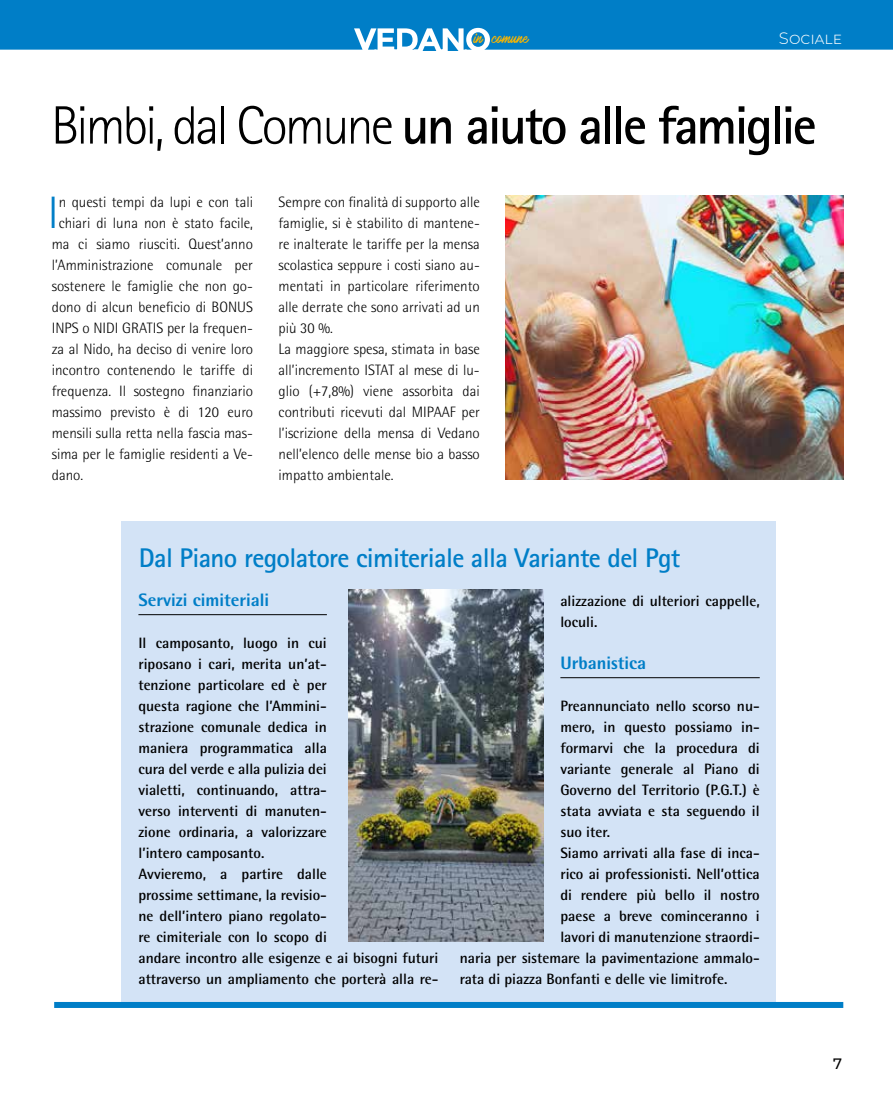
<style>
.page{position:relative;width:893px;height:1106px;background:#fff}
.page>*{position:absolute;margin:0;border:0;box-sizing:border-box;transform-origin:0 0}
.t1{font:700 54px "Rotis Sans Serif Std";letter-spacing:-.05em;color:#000}
.t2{font:300 45.45px "Rotis Semi Sans Std";color:#007ec7}
.t3{font:700 27px "Rotis Sans Serif Std";letter-spacing:-.025em;color:#007ec7}
.t4{font:800 18px "Rotis Semi Sans Std";color:#007ec7}
.t5{font:300 16.5px "Montserrat";color:#fff}
.t6{font:700 15px/21px "Rotis Semi Sans Std";color:#000}
.t7{font:300 15px/21px "Rotis Semi Sans Std";color:#000}
.t8{font:500 15px "Montserrat";color:#000}
.t9{font:12.75px "Mark My Words";color:#fab600}
.s1{font-weight:300}
</style>
<div class="page">
<div style="left:0;top:0;width:893px;height:50px;background:#007ec7"></div>
<svg style="left:0;top:28px;width:893px;height:23px"></svg>
<img style="left:505px;top:196px;width:338px;height:284px">
<div style="left:122px;top:522px;width:654px;height:483px;background:#d3e3f6"></div>
<div style="left:54px;top:1002px;width:789px;height:6px;background:#007ec7"></div>
<hr style="left:138px;top:614px;width:189px;height:1px;background:#000">
<hr style="left:560px;top:677px;width:200px;height:1px;background:#000">
<img style="left:348px;top:589px;width:195px;height:353px">
<p class="t9" style="left:474px;top:31px;width:56px">in comune</p>
<p class="t5" style="left:779px;top:27px;width:64px">Sociale</p>
<h1 class="t1" style="left:51px;top:91px;width:767px"><span class="s1">Bimbi, dal Comune</span> un aiuto alle famiglie</h1>
<h2 class="t2" style="left:48px;top:186px;width:12px">I</h2>
<p class="t7" style="left:59px;top:191px;width:196px">n questi tempi da lupi e con tali</p>
<p class="t7" style="left:59px;top:212px;width:196px">chiari di luna non è stato facile,</p>
<p class="t7" style="left:52px;top:233px;width:203px">ma ci siamo riusciti. Quest’anno</p>
<p class="t7" style="left:52px;top:254px;width:203px">l’Amministrazione comunale per</p>
<p class="t7" style="left:52px;top:275px;width:203px">sostenere le famiglie che non go-</p>
<p class="t7" style="left:52px;top:296px;width:203px">dono di alcun beneficio di BONUS</p>
<p class="t7" style="left:52px;top:317px;width:203px">INPS o NIDI GRATIS per la frequen-</p>
<p class="t7" style="left:52px;top:338px;width:203px">za al Nido, ha deciso di venire loro</p>
<p class="t7" style="left:52px;top:359px;width:203px">incontro contenendo le tariffe di</p>
<p class="t7" style="left:52px;top:380px;width:203px">frequenza. Il sostegno finanziario</p>
<p class="t7" style="left:52px;top:401px;width:203px">massimo previsto è di 120 euro</p>
<p class="t7" style="left:52px;top:422px;width:203px">mensili sulla retta nella fascia mas-</p>
<p class="t7" style="left:52px;top:443px;width:203px">sima per le famiglie residenti a Ve-</p>
<p class="t7" style="left:52px;top:464px;width:33px">dano.</p>
<p class="t7" style="left:279px;top:191px;width:203px">Sempre con finalità di supporto alle famiglie, si è stabilito di mantene&shy;re inalterate le tariffe per la mensa scolastica seppure i costi siano au&shy;mentati in particolare riferimento alle derrate che sono arrivati ad un più 30 %.<br>La maggiore spesa, stimata in base all’incremento ISTAT al mese di lu&shy;glio (+7,8%) viene assorbita dai contributi ricevuti dal MIPAAF per l’iscrizione della mensa di Vedano nell’elenco delle mense bio a basso impatto ambientale.</p>
<h3 class="t3" style="left:139px;top:540px;width:543px">Dal Piano regolatore cimiteriale alla Variante del Pgt</h3>
<p class="t4" style="left:138px;top:588px;width:132px">Servizi cimiteriali</p>
<p class="t6" style="left:138px;top:632px;width:302px">Il camposanto, luogo in cui<br>riposano i cari, merita un’at-<br>tenzione particolare ed è per<br>questa ragione che l’Ammini-<br>strazione comunale dedica in<br>maniera programmatica alla<br>cura del verde e alla pulizia dei<br>vialetti, continuando, attra-<br>verso interventi di manuten-<br>zione ordinaria, a valorizzare<br>l’intero camposanto.<br>Avvieremo, a partire dalle<br>prossime settimane, la revisio-<br>ne dell’intero piano regolato-<br>re cimiteriale con lo scopo di<br>andare incontro alle esigenze e ai bisogni futuri attraverso un ampliamento che porterà alla re-</p>
<p class="t6" style="left:560px;top:590px;width:201px">alizzazione di ulteriori cappelle, loculi.</p>
<p class="t4" style="left:560px;top:651px;width:87px">Urbanistica</p>
<p class="t6" style="left:560px;top:695px;width:201px">Preannunciato nello scorso nu-</p>
<p class="t6" style="left:560px;top:716px;width:201px">mero, in questo possiamo in-</p>
<p class="t6" style="left:560px;top:737px;width:201px">formarvi che la procedura di</p>
<p class="t6" style="left:560px;top:758px;width:201px">variante generale al Piano di</p>
<p class="t6" style="left:560px;top:779px;width:201px">Governo del Territorio (P.G.T.) è</p>
<p class="t6" style="left:560px;top:800px;width:201px">stata avviata e sta seguendo il</p>
<p class="t6" style="left:560px;top:821px;width:51px">suo iter.</p>
<p class="t6" style="left:560px;top:842px;width:201px">Siamo arrivati alla fase di inca-</p>
<p class="t6" style="left:560px;top:863px;width:201px">rico ai professionisti. Nell’ottica</p>
<p class="t6" style="left:560px;top:884px;width:201px">di rendere più bello il nostro</p>
<p class="t6" style="left:560px;top:905px;width:201px">paese a breve cominceranno i</p>
<p class="t6" style="left:560px;top:926px;width:201px">lavori di manutenzione straordi-</p>
<p class="t6" style="left:460px;top:947px;width:302px">naria per sistemare la pavimentazione ammalo-</p>
<p class="t6" style="left:460px;top:968px;width:269px">rata di piazza Bonfanti e delle vie limitrofe.</p>
<p class="t8" style="left:833px;top:1053px;width:10px">7</p>
</div>
